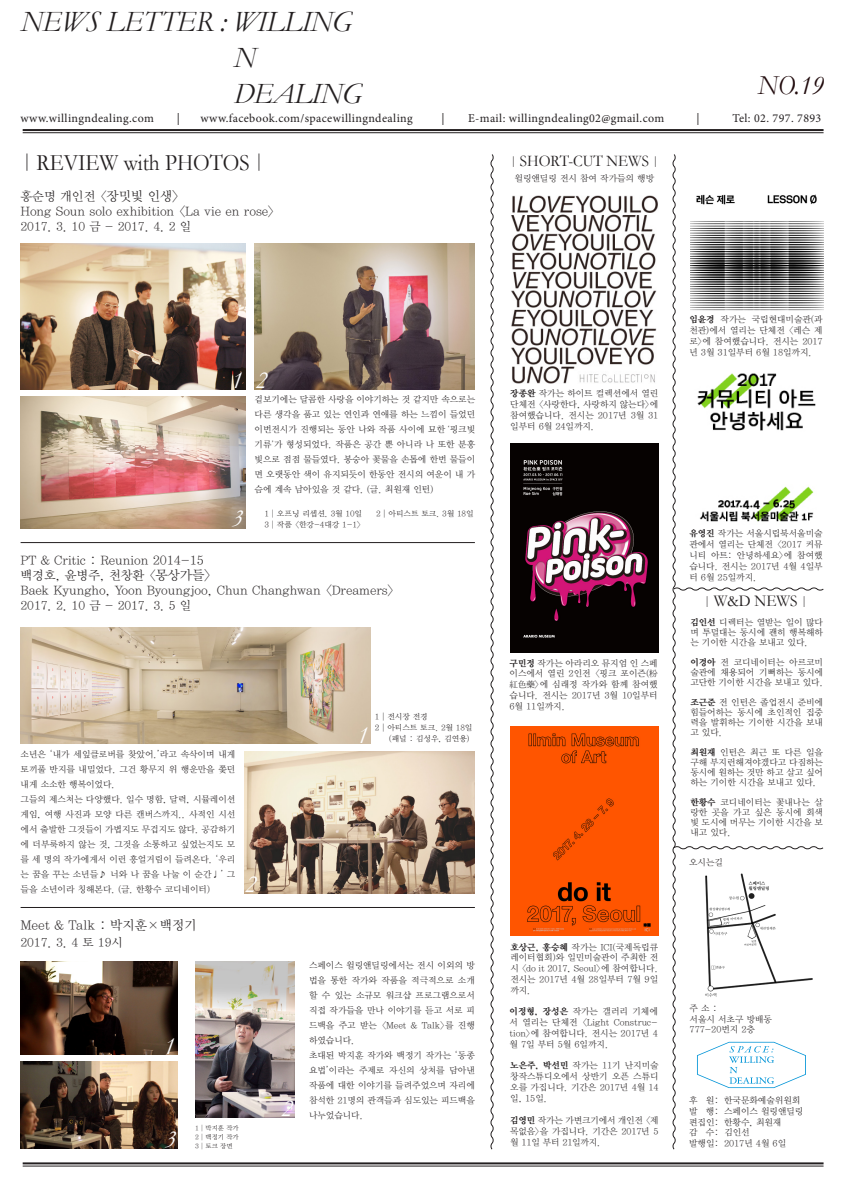
<style>
.page{position:relative;width:842px;height:1191px;background:#fff}
.page>*{position:absolute;margin:0;border:0;box-sizing:border-box;transform-origin:0 0}
.t1{font:italic 29.8px/35.7px "Garamond";color:#231f20;scale:.93 1}
.t2{font:italic 27.6px "Garamond";color:#210b0d;scale:.93 1}
.t3{font:italic 25px "Garamond";color:#fff;scale:.93 1}
.t4{font:23.6px "Garamond";color:#231f20;scale:.9 1}
.t5{font:16.6px "Garamond";color:#231f20;scale:.93 1}
.t6{font:16.3px "Garamond";color:#231f20;scale:.93 1}
.t7{font:13px "YDIY Mj O320";color:#231f20}
.t8{font:12.5px "YDIY Mj O320";color:#231f20}
.t9{font:12px "Minion Pro";letter-spacing:.03em;color:#231f20}
.t10{font:12px "YDIY Mj O320";color:#231f20}
.t11{font:9px/10.8px "YDIY Mj O320";color:#231f20;text-align:justify}
.t12{font:8px "YDIY Mj O320";color:#231f20}
.t13{font:6.6px "YDIY Mj O320";color:#231f20}
.s1{font-size:11.7px}
.s2{font-size:13.1px}
.s3{font-family:"Gulim";font-size:8px}
.s4{font-family:"Gulim"}
.s5{font-family:"YDIY Mj O350"}
.s6{font-size:12px}
</style>
<div class="page">
<hr style="left:23px;top:129px;width:800px;height:2px;background:#231f20">
<hr style="left:23px;top:132px;width:800px;height:1px;background:#231f20">
<hr style="left:23px;top:1162px;width:800px;height:2px;background:#231f20">
<hr style="left:23px;top:1165px;width:800px;height:1px;background:#231f20">
<img style="left:21px;top:961px;width:157px;height:93px">
<hr style="left:21px;top:542px;width:454px;height:1px;background:#231f20">
<img style="left:21px;top:244px;width:224px;height:145px">
<img style="left:21px;top:396px;width:224px;height:132px">
<img style="left:255px;top:244px;width:220px;height:145px">
<img style="left:195px;top:961px;width:100px;height:156px">
<img style="left:510px;top:726px;width:148px;height:209px">
<svg style="left:490px;top:154px;width:4px;height:996px"></svg>
<svg style="left:672px;top:154px;width:152px;height:996px"></svg>
<hr style="left:21px;top:907px;width:454px;height:1px;background:#231f20">
<img style="left:20px;top:627px;width:350px;height:117px">
<img style="left:245px;top:751px;width:230px;height:142px">
<img style="left:511px;top:195px;width:147px;height:188px">
<img style="left:510px;top:444px;width:148px;height:208px">
<img style="left:690px;top:193px;width:133px;height:118px">
<img style="left:20px;top:1061px;width:157px;height:87px">
<img style="left:690px;top:372px;width:133px;height:152px">
<p class="t1" style="left:233px;top:3px;width:132px;text-indent:-213px">NEWS LETTER : WILLING<br>N</p>
<p class="t1" style="left:233px;top:75px;width:143px">DEALING</p>
<p class="t2" style="left:758px;top:67px;width:73px">NO.19</p>
<p class="t9" style="left:21px;top:110px;width:135px">www.willingndealing.com</p>
<p class="t9" style="left:177px;top:110px;width:5px">|</p>
<p class="t9" style="left:201px;top:110px;width:214px">www.facebook.com/spacewillingndealing</p>
<p class="t9" style="left:441px;top:110px;width:5px">|</p>
<p class="t9" style="left:468px;top:110px;width:198px">E-mail: willingndealing02@gmail.com</p>
<p class="t9" style="left:696px;top:110px;width:5px">|</p>
<p class="t9" style="left:732px;top:110px;width:90px">Tel: 02. 797. 7893</p>
<p class="t4" style="left:23px;top:146px;width:269px"><sup>|</sup> REVIEW with PHOTOS <sup>|</sup></p>
<p class="t6" style="left:511px;top:150px;width:160px"><span class="s1">|</span> SHORT-CUT NEWS <span class="s1">|</span></p>
<p class="t8" style="left:21px;top:190px;width:160px">홍순명 개인전 &lt;<span class="s2">장밋빛 인생&gt;</span></p>
<p class="t8" style="left:21px;top:205px;width:256px">Hong Soun solo exhibition &lt;La vie en rose&gt;</p>
<p class="t10" style="left:21px;top:220px;width:172px">2017. 3. 10 금 - 2017. 4. 2 일</p>
<p class="t3" style="left:231px;top:363px;width:42px">1 2</p>
<p class="t11" style="left:255px;top:392px;width:222px;line-height:15px">겉보기에는 달콤한 사랑을 이야기하는 것 같지만 속으로는 다른 생각을 품고 있는 연인과 연애를 하는 느낌이 들었던 이번전시가 진행되는 동안 나와 작품 사이에 묘한 <span class="s3">‘</span>핑크빛 기류<span class="s3">’</span>가 형성되었다. 작품은 공간 뿐 아니라 나 또한 분홍 빛으로 점점 물들였다. 봉숭아 꽃물을 손톱에 한번 물들이 면 오랫동안 색이 유지되듯이 한동안 전시의 여운이 내 가 슴에 계속 남아있을 것 같다. (글. 최원재 인턴)</p>
<p class="t3" style="left:231px;top:501px;width:16px">3</p>
<p class="t12" style="left:264px;top:510px;width:99px">1│오프닝 리셉션. 3월 10일</p>
<p class="t12" style="left:376px;top:510px;width:99px">2│아티스트 토크. 3월 18일</p>
<p class="t12" style="left:264px;top:521px;width:98px">3│작품 &lt;한강-4대강 1-1&gt;</p>
<p class="t8" style="left:21px;top:554px;width:185px">PT &amp; Critic : Reunion 2014-15</p>
<p class="t8" style="left:21px;top:569px;width:192px">백경호, 윤병주, 천창환 &lt;<span class="s2">몽상가들&gt;</span></p>
<p class="t8" style="left:21px;top:584px;width:375px">Baek Kyungho, Yoon Byoungjoo, Chun Changhwan &lt;Dreamers&gt;</p>
<p class="t10" style="left:21px;top:599px;width:172px">2017. 2. 10 금 - 2017. 3. 5 일</p>
<p class="t11" style="left:21px;top:747px;width:216px;line-height:15px">소년은 <span class="s4">‘</span>내가 세잎클로버를 찾았어.<span class="s4">’</span>라고 속삭이며 내게 토끼풀 반지를 내밀었다. 그건 황무지 위 행운만을 쫓던 내게 소소한 행복이었다.</p>
<p class="t11" style="left:21px;top:792px;width:216px;line-height:15px">그들의 제스처는 다양했다. 일수 명함, 달력, 시뮬레이션 게임, 여행 사진과 모양 다른 캔버스까지.. 사적인 시선 에서 출발한 그것들이 가볍지도 무겁지도 않다. 공감하기 에 더부룩하지 않는 것, 그것을 소통하고 싶었는지도 모 를 세 명의 작가에게서 이런 흥얼거림이 들려온다. <span class="s4">‘</span>우리 는 꿈을 꾸는 소년들♪ 너와 나 꿈을 나눌 이 순간♩<span class="s4">’</span> 그 들을 소년이라 칭해본다. (글. 한황수 코디네이터)</p>
<p class="t7" style="left:20px;top:918px;width:178px">Meet &amp; Talk : 박지훈×백정기</p>
<p class="t10" style="left:20px;top:936px;width:104px">2017. 3. 4 토 19시</p>
<p class="t3" style="left:245px;top:866px;width:16px">2</p>
<p class="t3" style="left:164px;top:1028px;width:16px">1</p>
<p class="t3" style="left:165px;top:1122px;width:16px">3</p>
<p class="t13" style="left:195px;top:1124px;width:45px">1│박지훈 작가</p>
<p class="t13" style="left:195px;top:1133px;width:45px">2│백정기 작가</p>
<p class="t13" style="left:195px;top:1142px;width:39px">3│토크 장면</p>
<p class="t12" style="left:375px;top:713px;width:54px">1│전시장 전경</p>
<p class="t12" style="left:375px;top:724px;width:99px">2│아티스트 토크. 2월 18일</p>
<p class="t12" style="left:389px;top:735px;width:82px">(패널 : 김성우, 김연용)</p>
<p class="t3" style="left:357px;top:718px;width:16px">1</p>
<p class="t3" style="left:281px;top:1091px;width:16px">2</p>
<p class="t11" style="left:309px;top:957px;width:167px;line-height:15px">스페이스 윌링앤딜링에서는 전시 이외의 방 법을 통한 작가와 작품을 적극적으로 소개 할 수 있는 소규모 워크샵 프로그램으로서 직접 작가들을 만나 이야기를 듣고 서로 피 드백을 주고 받는 &lt;Meet &amp; Talk&gt;를 진행 하였습니다.</p>
<p class="t11" style="left:309px;top:1047px;width:167px;line-height:15px">초대된 박지훈 작가와 백정기 작가는 <span class="s4">‘</span>동종 요법<span class="s4">’</span>이라는 주제로 자신의 상처를 담아낸 작품에 대한 이야기를 들려주었으며 자리에 참석한 21명의 관객들과 심도있는 피드백을 나누었습니다.</p>
<p class="t11" style="left:515px;top:173px;width:141px">윌링앤딜링 전시 참여 작가들의 행방</p>
<p class="t11" style="left:510px;top:388px;width:150px"><span class="s5">장종완</span> 작가는 하이트 컬렉션에서 열린 단체전 &lt;사랑한다, 사랑하지 않는다&gt;에 참여했습니다. 전시는 2017년 3월 31 일부터 6월 24일까지.</p>
<p class="t11" style="left:689px;top:314px;width:135px"><span class="s5">임윤경</span> 작가는 국립현대미술관(과 천관)에서 열리는 단체전 &lt;레슨 제 로&gt;에 참여했습니다. 전시는 2017 년 3월 31일부터 6월 18일까지.</p>
<p class="t11" style="left:509px;top:657px;width:150px"><span class="s5">구민정</span> 작가는 아라리오 뮤지엄 인 스페 이스에서 열린 2인전 &lt;핑크 포이즌(粉紅色藥&gt;에 심래정 작가와 함께 참여했 습니다. 전시는 2017년 3월 10일부터 6월 11일까지.</p>
<p class="t11" style="left:510px;top:941px;width:149px"><span class="s5">호상근, 홍승혜</span> 작가는 ICI(국제독립큐 레이터협회)와 일민미술관이 주최한 전 시 &lt;do it 2017, Seoul&gt;에 참여합니다. 전시는 2017년 4월 28일부터 7월 9일 까지.</p>
<p class="t11" style="left:509px;top:1006px;width:150px"><span class="s5">이정형, 장성은</span> 작가는 갤러리 기체에 서 열리는 단체전 &lt;Light Construc&shy;tion&gt;에 참여합니다. 전시는 2017년 4 월 7일 부터 5월 6일까지.</p>
<p class="t11" style="left:510px;top:1060px;width:150px"><span class="s5">노은주, 박선민</span> 작가는 11기 난지미술 창작스튜디오에서 상반기 오픈 스튜디 오를 가집니다. 기간은 2017년 4월 14 일, 15일.</p>
<p class="t11" style="left:510px;top:1115px;width:150px"><span class="s5">김영민</span> 작가는 가변크기에서 개인전 &lt;제 목없음&gt;을 가집니다. 기간은 2017년 5 월 11일 부터 21일까지.</p>
<p class="t11" style="left:689px;top:528px;width:135px"><span class="s5">유영진</span> 작가는 서울시립북서울미술 관에서 열리는 단체전 &lt;2017 커뮤 니티 아트: 안녕하세요&gt;에 참여했 습니다. 전시는 2017년 4월 4일부 터 6월 25일까지.</p>
<p class="t5" style="left:704px;top:589px;width:112px"><span class="s6">|</span> W&amp;D NEWS <span class="s6">|</span></p>
<p class="t11" style="left:690px;top:617px;width:134px;line-height:10px"><span class="s5">김인선</span> 디렉터는 열받는 일이 많다 며 투덜대는 동시에 괜히 행복해하 는 기이한 시간을 보내고 있다.</p>
<p class="t11" style="left:690px;top:657px;width:134px;line-height:10px"><span class="s5">이경아</span> 전 코디네이터는 아르코미 술관에 채용되어 기뻐하는 동시에 고단한 기이한 시간을 보내고 있다.</p>
<p class="t11" style="left:690px;top:697px;width:134px;line-height:10px"><span class="s5">조근준</span> 전 인턴은 졸업전시 준비에 힘들어하는 동시에 초인적인 집중 력을 발휘하는 기이한 시간을 보내 고 있다.</p>
<p class="t11" style="left:690px;top:747px;width:134px;line-height:10px"><span class="s5">최원재</span> 인턴은 최근 또 다른 일을 구해 부지런해져야겠다고 다짐하는 동시에 원하는 것만 하고 살고 싶어 하는 기이한 시간을 보내고 있다.</p>
<p class="t11" style="left:690px;top:797px;width:134px;line-height:10px"><span class="s5">한황수</span> 코디네이터는 꽃내나는 살 랑한 곳을 가고 싶은 동시에 회색 빛 도시에 머무는 기이한 시간을 보 내고 있다.</p>
<p class="t11" style="left:689px;top:856px;width:35px">오시는길</p>
<p class="t11" style="left:690px;top:1002px;width:29px">주 소 :</p>
<p class="t11" style="left:690px;top:1013px;width:84px">서울시 서초구 방배동</p>
<p class="t11" style="left:690px;top:1024px;width:67px">777-20번지 2층</p>
<p class="t11" style="left:689px;top:1094px;width:113px">후 원: 한국문화예술위원회</p>
<p class="t11" style="left:689px;top:1105px;width:116px">발 행: 스페이스 윌링앤딜링</p>
<p class="t11" style="left:689px;top:1116px;width:94px">편집인: 한황수, 최원재</p>
<p class="t11" style="left:689px;top:1127px;width:62px">감 수: 김인선</p>
<p class="t11" style="left:689px;top:1138px;width:99px">발행일: 2017년 4월 6일</p>
</div>
